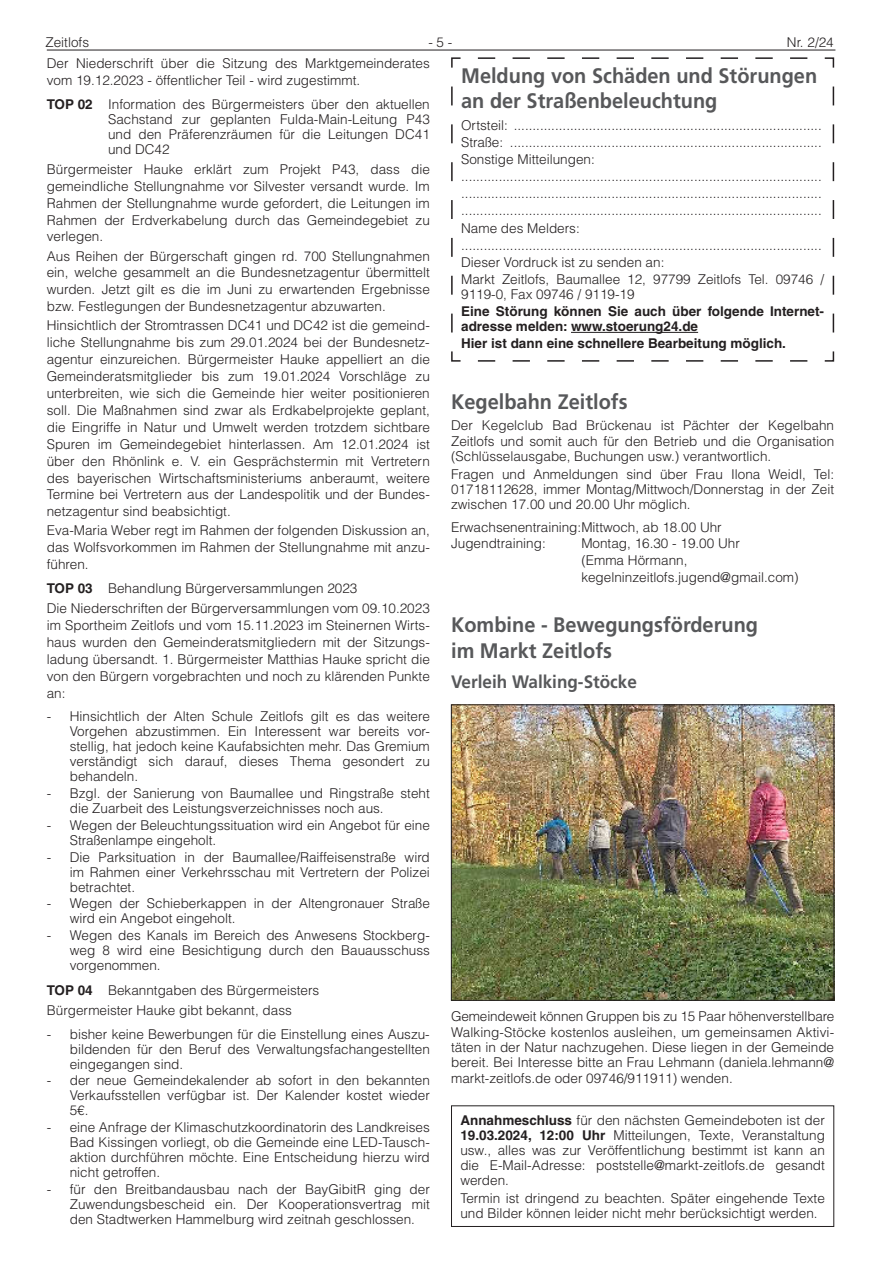
<style>
.page{position:relative;width:881px;height:1263px;background:#fff}
.page>*{position:absolute;margin:0;border:0;box-sizing:border-box;transform-origin:0 0}
.t1{font:700 21px/25.2px "Frutiger LT";color:#57585a;scale:.95 1}
.t2{font:700 18px "Frutiger LT";color:#57585a;scale:.95 1}
.t3{font:300 13.5px/15px "Helvetica LT";color:#231f20;text-align:justify}
.t4{font:700 13.5px/15px "Helvetica LT";color:#231f20}
.s1{font-weight:700}
</style>
<div class="page">
<hr style="left:47px;top:50px;width:788px;height:1px;background:#231f20">
<svg style="left:451px;top:57px;width:383px;height:305px"></svg>
<img style="left:453px;top:706px;width:378px;height:292px">
<div style="left:451px;top:704px;width:382px;height:296px;border:1px solid #231f20"></div>
<div style="left:451px;top:1105px;width:382px;height:122px;border:1px solid #231f20"></div>
<p class="t3" style="left:45px;top:34px;width:45px">Zeitlofs</p>
<p class="t3" style="left:428px;top:34px;width:26px">- 5 -</p>
<p class="t3" style="left:786px;top:34px;width:48px">Nr. 2/24</p>
<h1 class="t1" style="left:461px;top:63px;width:376px">Meldung von Schäden und Störungen an der Straßenbeleuchtung</h1>
<p class="t3" style="left:461px;top:116px;width:135px;line-height:17.1px;text-align:left">Ortsteil:<br>Straße:<br>Sonstige Mitteilungen:</p>
<p class="t3" style="left:47px;top:55px;width:384px;line-height:17px">Der Niederschrift über die Sitzung des Marktgemeinderates vom 19.12.2023 - öffentlicher Teil - wird zugestimmt.</p>
<p class="t3" style="left:108px;top:96px;width:323px;text-indent:-61px"><span class="s1">TOP 02</span> Information des Bürgermeisters über den aktuellen Sachstand zur geplanten Fulda-Main-Leitung P43 und den Präferenzräumen für die Leitungen DC41 und DC42</p>
<p class="t3" style="left:47px;top:160px;width:384px;line-height:17px">Bürgermeister Hauke erklärt zum Projekt P43, dass die gemeindliche Stellungnahme vor Silvester versandt wurde. Im Rahmen der Stellungnahme wurde gefordert, die Leitungen im Rahmen der Erdverkabelung durch das Gemeindegebiet zu verlegen.</p>
<p class="t3" style="left:47px;top:247px;width:384px;line-height:17px">Aus Reihen der Bürgerschaft gingen rd. 700 Stellungnahmen ein, welche gesammelt an die Bundesnetzagentur übermittelt wurden. Jetzt gilt es die im Juni zu erwartenden Ergebnisse bzw. Festlegungen der Bundesnetzagentur abzuwarten.</p>
<p class="t3" style="left:47px;top:317px;width:384px;line-height:17px">Hinsichtlich der Stromtrassen DC41 und DC42 ist die gemeind&shy;liche Stellungnahme bis zum 29.01.2024 bei der Bundesnetz&shy;agentur einzureichen. Bürgermeister Hauke appelliert an die Gemeinderatsmitglieder bis zum 19.01.2024 Vorschläge zu unterbreiten, wie sich die Gemeinde hier weiter positionieren soll. Die Maßnahmen sind zwar als Erdkabelprojekte geplant, die Eingriffe in Natur und Umwelt werden trotzdem sichtbare Spuren im Gemeindegebiet hinterlassen. Am 12.01.2024 ist über den Rhönlink e. V. ein Gesprächstermin mit Vertretern des bayerischen Wirtschaftsministeriums anberaumt, weitere Termine bei Vertretern aus der Landespolitik und der Bundes&shy;netzagentur sind beabsichtigt.</p>
<p class="t3" style="left:47px;top:522px;width:384px;line-height:17px">Eva-Maria Weber regt im Rahmen der folgenden Diskussion an, das Wolfsvorkommen im Rahmen der Stellungnahme mit anzu&shy;führen.</p>
<p class="t3" style="left:47px;top:578px;width:384px;line-height:20px"><span class="s1">TOP 03</span> Behandlung Bürgerversammlungen 2023<br>Die Niederschriften der Bürgerversammlungen vom 09.10.2023</p>
<p class="t3" style="left:47px;top:616px;width:384px;line-height:17px">im Sportheim Zeitlofs und vom 15.11.2023 im Steinernen Wirts&shy;haus wurden den Gemeinderatsmitgliedern mit der Sitzungs&shy;ladung übersandt. 1. Bürgermeister Matthias Hauke spricht die von den Bürgern vorgebrachten und noch zu klärenden Punkte an:</p>
<p class="t3" style="left:70px;top:709px;width:361px;text-indent:-23px">- Hinsichtlich der Alten Schule Zeitlofs gilt es das weitere Vorgehen abzustimmen. Ein Interessent war bereits vor&shy;stellig, hat jedoch keine Kaufabsichten mehr. Das Gremium verständigt sich darauf, dieses Thema gesondert zu behandeln.</p>
<p class="t3" style="left:70px;top:786px;width:361px;text-indent:-23px">- Bzgl. der Sanierung von Baumallee und Ringstraße steht die Zuarbeit des Leistungsverzeichnisses noch aus.</p>
<p class="t3" style="left:70px;top:817px;width:361px;text-indent:-23px">- Wegen der Beleuchtungssituation wird ein Angebot für eine<br>Straßenlampe eingeholt.</p>
<p class="t3" style="left:70px;top:849px;width:361px;text-indent:-23px">- Die Parksituation in der Baumallee/Raiffeisenstraße wird im Rahmen einer Verkehrsschau mit Vertretern der Polizei betrachtet.</p>
<p class="t3" style="left:70px;top:896px;width:361px;text-indent:-23px">- Wegen der Schieberkappen in der Altengronauer Straße wird ein Angebot eingeholt.</p>
<p class="t3" style="left:70px;top:928px;width:361px;text-indent:-23px">- Wegen des Kanals im Bereich des Anwesens Stockberg&shy;weg 8 wird eine Besichtigung durch den Bauausschuss vorgenommen.</p>
<p class="t3" style="left:47px;top:980px;width:274px;line-height:20px"><span class="s1">TOP 04</span> Bekanntgaben des Bürgermeisters<br>Bürgermeister Hauke gibt bekannt, dass</p>
<p class="t3" style="left:70px;top:1026px;width:361px;text-indent:-23px">- bisher keine Bewerbungen für die Einstellung eines Auszu&shy;bildenden für den Beruf des Verwaltungsfachangestellten eingegangen sind.</p>
<p class="t3" style="left:70px;top:1073px;width:361px;text-indent:-23px">- der neue Gemeindekalender ab sofort in den bekannten Verkaufsstellen verfügbar ist. Der Kalender kostet wieder 5€.</p>
<p class="t3" style="left:70px;top:1120px;width:361px;text-indent:-23px">- eine Anfrage der Klimaschutzkoordinatorin des Landkreises Bad Kissingen vorliegt, ob die Gemeinde eine LED-Tausch&shy;aktion durchführen möchte. Eine Entscheidung hierzu wird nicht getroffen.</p>
<p class="t3" style="left:70px;top:1181px;width:361px;text-indent:-23px">- für den Breitbandausbau nach der BayGibitR ging der Zuwendungsbescheid ein. Der Kooperationsvertrag mit den Stadtwerken Hammelburg wird zeitnah geschlossen.</p>
<p class="t3" style="left:461px;top:220px;width:120px">Name des Melders:</p>
<p class="t3" style="left:461px;top:253px;width:364px;line-height:17.1px">Dieser Vordruck ist zu senden an:<br>Markt Zeitlofs, Baumallee 12, 97799 Zeitlofs Tel. 09746 /</p>
<p class="t3" style="left:461px;top:286px;width:175px">9119-0, Fax 09746 / 9119-19</p>
<p class="t4" style="left:461px;top:304px;width:364px">Eine Störung können Sie auch über folgende Internet&shy;adresse melden: www.stoerung24.de</p>
<p class="t4" style="left:461px;top:336px;width:326px">Hier ist dann eine schnellere Bearbeitung möglich.</p>
<h1 class="t1" style="left:451px;top:389px;width:187px">Kegelbahn Zeitlofs</h1>
<p class="t3" style="left:451px;top:418px;width:384px;line-height:15.5px">Der Kegelclub Bad Brückenau ist Pächter der Kegelbahn Zeitlofs und somit auch für den Betrieb und die Organisation (Schlüsselausgabe, Buchungen usw.) verantwortlich.</p>
<p class="t3" style="left:451px;top:466px;width:384px;line-height:15.5px">Fragen und Anmeldungen sind über Frau Ilona Weidl, Tel:<br>01718112628, immer Montag/Mittwoch/Donnerstag in der Zeit zwischen 17.00 und 20.00 Uhr möglich.</p>
<p class="t3" style="left:451px;top:518px;width:272px;line-height:16.8px">Erwachsenentraining:Mittwoch, ab 18.00 Uhr<br>Jugendtraining:</p>
<p class="t3" style="left:581px;top:535px;width:219px;line-height:17px;text-align:left">Montag, 16.30 - 19.00 Uhr<br>(Emma Hörmann, kegelninzeitlofs.jugend@gmail.com)</p>
<h1 class="t1" style="left:451px;top:612px;width:324px;line-height:25.7px">Kombine - Bewegungsförderung im Markt Zeitlofs</h1>
<h2 class="t2" style="left:451px;top:671px;width:197px">Verleih Walking-Stöcke</h2>
<p class="t3" style="left:451px;top:1008px;width:384px;line-height:15.5px">Gemeindeweit können Gruppen bis zu 15 Paar höhenverstellbare Walking-Stöcke kostenlos ausleihen, um gemeinsamen Aktivi&shy;täten in der Natur nachzugehen. Diese liegen in der Gemeinde bereit. Bei Interesse bitte an Frau Lehmann (daniela.lehmann@ markt-zeitlofs.de oder 09746/911911) wenden.</p>
<p class="t3" style="left:460px;top:1113px;width:366px"><span class="s1">Annahmeschluss</span> für den nächsten Gemeindeboten ist der <span class="s1">19.03.2024, 12:00 Uhr</span> Mitteilungen, Texte, Veranstaltung usw., alles was zur Veröffentlichung bestimmt ist kann an die E-Mail-Adresse: poststelle@markt-zeitlofs.de gesandt werden.</p>
<p class="t3" style="left:460px;top:1190px;width:366px">Termin ist dringend zu beachten. Später eingehende Texte und Bilder können leider nicht mehr berücksichtigt werden.</p>
</div>
